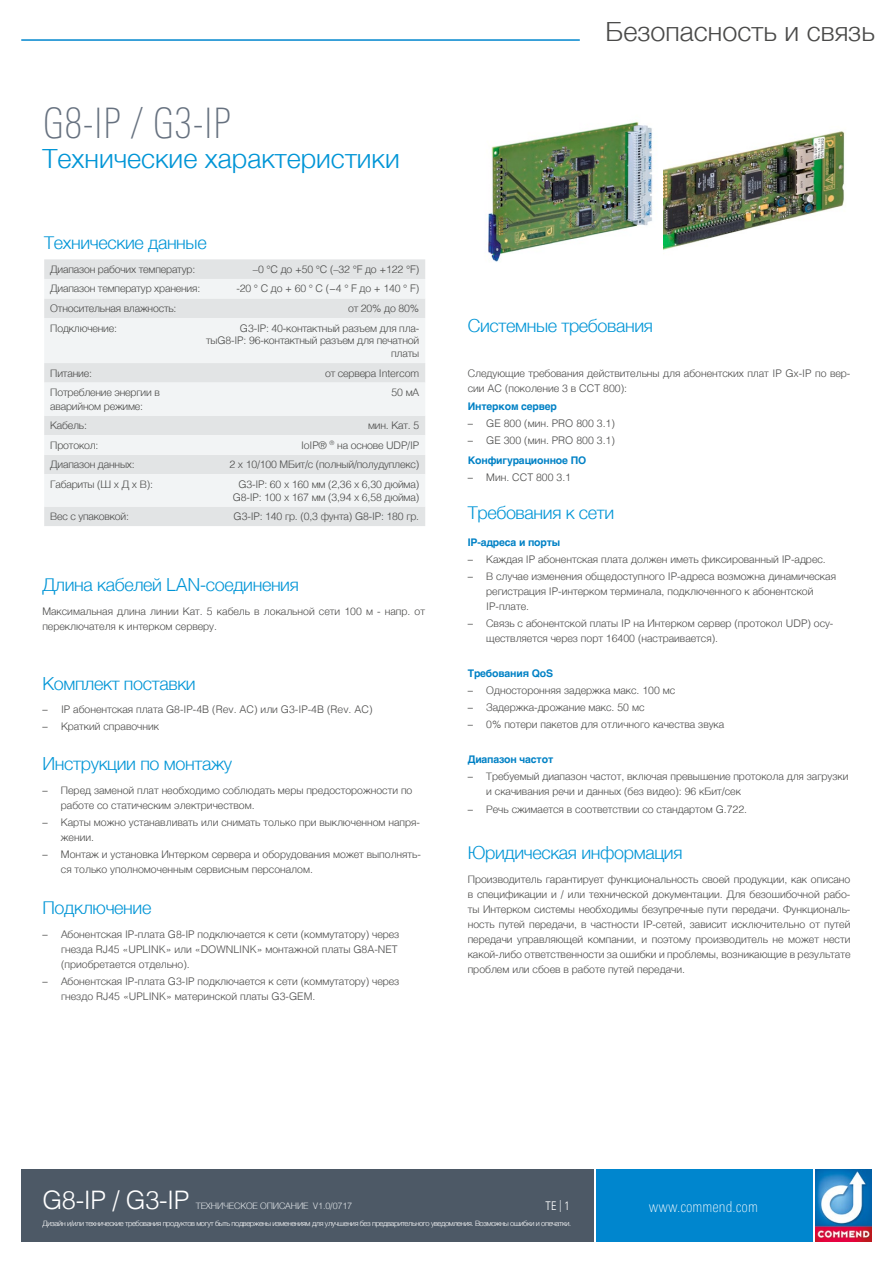
<style>
.page{position:relative;width:893px;height:1263px;background:#fff}
.page>*{position:absolute;margin:0;border:0;box-sizing:border-box;transform-origin:0 0}
.t1{font:100 condensed 42px "Univers Next Pro";color:#66717f}
.t2{font:300 27px "Helvetica";color:#0095d6}
.t3{font:300 27px "Helvetica";color:#4a4a49}
.t4{font:300 25.5px "Helvetica";letter-spacing:-.015em;color:#fff}
.t5{font:300 18px "Helvetica";letter-spacing:-.02em;color:#0095d6}
.t6{font:100 condensed 15px "Univers Next Pro";color:#fff}
.t7{font:12px "Univers Com 47 Light Cond";color:#fff}
.t8{font:300 10.5px/15px "Helvetica";color:#4a4a49}
.t9{font:700 10.5px "Helvetica";letter-spacing:-.015em;color:#0081c5}
.t10{font:300 9px "Helvetica";letter-spacing:-.015em;color:#e0e4e7}
.t11{font:300 7.5px "Helvetica";letter-spacing:-.05em;color:#fff}
.s1{font-family:"Univers Com 45"}
.s2{font-weight:700;color:#0081c5}
.s3{color:#e0e4e7}
</style>
<div class="page">
<img style="left:815px;top:1169px;width:57px;height:73px">
<img style="left:663px;top:131px;width:182px;height:119px">
<img style="left:488px;top:122px;width:165px;height:140px">
<div style="left:21px;top:1169px;width:573px;height:73px;background:#4d5966"></div>
<div style="left:596px;top:1169px;width:216px;height:73px;background:#0086ce"></div>
<hr style="left:21px;top:39px;width:559px;height:2px;background:#0086ce">
<div style="left:44px;top:259px;width:381px;height:267px;background:#e2e4e5"></div>
<svg style="left:44px;top:279px;width:381px;height:227px;fill:#f2f4f5"></svg>
<h1 class="t1" style="left:43px;top:99px;width:190px">G8-IP / G3-IP</h1>
<h2 class="t2" style="left:43px;top:136px;width:359px">Технические характеристики</h2>
<h3 class="t5" style="left:44px;top:227px;width:164px">Технические данные</h3>
<p class="t8" style="left:50px;top:261px;width:147px">Диапазон рабочих температур:</p>
<p class="t8" style="left:253px;top:261px;width:168px">–0 °C до +50 °C (–32 °F до +122 °F)</p>
<p class="t8" style="left:50px;top:280px;width:152px">Диапазон температур хранения:</p>
<p class="t8" style="left:236px;top:280px;width:184px">-20 ° C до + 60 ° C (−4 ° F до + 140 ° F)</p>
<p class="t8" style="left:50px;top:300px;width:128px">Относительная влажность:</p>
<p class="t8" style="left:348px;top:300px;width:73px">от 20% до 80%</p>
<p class="t8" style="left:50px;top:320px;width:68px">Подключение:</p>
<p class="t8" style="left:206px;top:321px;width:215px;line-height:12.8px;text-align:right">G3-IP: 40-контактный разъем для пла&shy;тыG8-IP: 96-контактный разъем для печатной платы</p>
<p class="t8" style="left:50px;top:365px;width:43px">Питание:</p>
<p class="t8" style="left:325px;top:365px;width:96px">от сервера Intercom</p>
<p class="t8" style="left:50px;top:385px;width:111px;line-height:13.5px">Потребление энергии в аварийном режиме:</p>
<p class="t8" style="left:392px;top:384px;width:29px">50 мА</p>
<p class="t8" style="left:50px;top:417px;width:38px">Кабель:</p>
<p class="t8" style="left:368px;top:417px;width:53px">мин. Кат. 5</p>
<p class="t8" style="left:50px;top:437px;width:50px">Протокол:</p>
<p class="t8" style="left:301px;top:437px;width:120px">IoIP® <sup>®</sup> на основе UDP/IP</p>
<p class="t8" style="left:50px;top:456px;width:86px">Диапазон данных:</p>
<p class="t8" style="left:229px;top:456px;width:191px">2 x 10/100 MБит/с (полный/полудуплекс)</p>
<p class="t8" style="left:50px;top:476px;width:104px">Габариты (Ш x Д x В):</p>
<p class="t8" style="left:233px;top:477px;width:188px;line-height:12.8px;text-align:center">G3-IP: 60 x 160 мм (2,36 x 6,30 дюйма)<br>G8-IP: 100 x 167 мм (3,94 x 6,58 дюйма)</p>
<p class="t8" style="left:50px;top:508px;width:80px">Вес с упаковкой:</p>
<p class="t8" style="left:234px;top:508px;width:187px">G3-IP: 140 гр. (0,3 фунта) G8-IP: 180 гр.</p>
<h3 class="t5" style="left:42px;top:570px;width:258px">Длина кабелей LAN-соединения</h3>
<p class="t8" style="left:42px;top:603px;width:384px">Максимальная длина линии Кат. 5 кабель в локальной сети 100 м - напр. от переключателя к интерком серверу.</p>
<h3 class="t5" style="left:43px;top:668px;width:155px">Комплект поставки</h3>
<p class="t8" style="left:43px;top:701px;width:331px"><span class="s1">–</span> IP абонентская плата G8-IP-4B (Rev. AC) или G3-IP-4B (Rev. AC)</p>
<p class="t8" style="left:43px;top:718px;width:118px"><span class="s1">–</span> Краткий справочник</p>
<h3 class="t5" style="left:42px;top:749px;width:191px">Инструкции по монтажу</h3>
<p class="t8" style="left:61px;top:782px;width:353px;text-indent:-19px"><span class="s1">–</span> Перед заменой плат необходимо соблюдать меры предосторожности по работе со статическим электричеством.</p>
<p class="t8" style="left:61px;top:814px;width:361px;text-indent:-19px"><span class="s1">–</span> Карты можно устанавливать или снимать только при выключенном напря&shy;жении.</p>
<p class="t8" style="left:61px;top:846px;width:362px;text-indent:-19px"><span class="s1">–</span> Монтаж и установка Интерком сервера и оборудования может выполнять&shy;ся только уполномоченным сервисным персоналом.</p>
<h3 class="t5" style="left:43px;top:893px;width:110px">Подключение</h3>
<p class="t8" style="left:61px;top:926px;width:340px;text-indent:-19px"><span class="s1">–</span> Абонентская IP-плата G8-IP подключается к сети (коммутатору) через гнезда RJ45 «UPLINK» или «DOWNLINK» монтажной платы G8A-NET (приобретается отдельно).</p>
<p class="t8" style="left:61px;top:973px;width:340px;text-indent:-19px"><span class="s1">–</span> Абонентская IP-плата G3-IP подключается к сети (коммутатору) через гнездо RJ45 «UPLINK» материнской платы G3-GEM.</p>
<h2 class="t3" style="left:605px;top:8px;width:271px">Безопасность и связь</h2>
<h3 class="t5" style="left:468px;top:310px;width:187px">Системные требования</h3>
<p class="t8" style="left:468px;top:365px;width:384px">Следующие требования действительны для абонентских плат IP Gx-IP по вер&shy;сии AC (поколение 3 в CCT 800):</p>
<p class="t9" style="left:468px;top:397px;width:91px">Интерком сервер</p>
<p class="t8" style="left:468px;top:415px;width:149px"><span class="s1">–</span> GE 800 (мин. PRO 800 3.1)</p>
<p class="t8" style="left:468px;top:429px;width:149px;line-height:20px"><span class="s1">–</span> GE 300 (мин. PRO 800 3.1)<br><span class="s2">Конфигурационное ПО</span></p>
<p class="t8" style="left:468px;top:469px;width:105px"><span class="s1">–</span> Мин. CCT 800 3.1</p>
<h3 class="t5" style="left:468px;top:498px;width:148px">Требования к сети</h3>
<p class="t9" style="left:468px;top:533px;width:94px">IP-адреса и порты</p>
<p class="t8" style="left:468px;top:551px;width:360px"><span class="s1">–</span> Каждая IP абонентская плата должен иметь фиксированный IP-адрес.</p>
<p class="t8" style="left:486px;top:568px;width:351px;text-indent:-19px"><span class="s1">–</span> В случае изменения общедоступного IP-адреса возможна динамическая регистрация IP-интерком терминала, подключенного к абонентской<br>IP-плате.</p>
<p class="t8" style="left:486px;top:615px;width:349px;text-indent:-19px"><span class="s1">–</span> Связь с абонентской платы IP на Интерком сервер (протокол UDP) осу&shy;ществляется через порт 16400 (настраивается).</p>
<p class="t9" style="left:468px;top:665px;width:87px">Требования QoS</p>
<p class="t8" style="left:468px;top:682px;width:209px"><span class="s1">–</span> Односторонняя задержка макс. 100 мс</p>
<p class="t8" style="left:468px;top:699px;width:178px"><span class="s1">–</span> Задержка-дрожание макс. 50 мс</p>
<p class="t8" style="left:468px;top:716px;width:258px"><span class="s1">–</span> 0% потери пакетов для отличного качества звука</p>
<p class="t9" style="left:468px;top:751px;width:87px">Диапазон частот</p>
<p class="t8" style="left:486px;top:768px;width:364px;text-indent:-19px"><span class="s1">–</span> Требуемый диапазон частот, включая превышение протокола для загрузки и скачивания речи и данных (без видео): 96 кБит/сек</p>
<p class="t8" style="left:468px;top:800px;width:281px"><span class="s1">–</span> Речь сжимается в соответствии со стандартом G.722.</p>
<h3 class="t5" style="left:468px;top:837px;width:216px">Юридическая информация</h3>
<p class="t8" style="left:468px;top:871px;width:384px;text-align:justify">Производитель гарантирует функциональность своей продукции, как описано в спецификации и / или технической документации. Для безошибочной рабо&shy;ты Интерком системы необходимы безупречные пути передачи. Функциональ&shy;ность путей передачи, в частности IP-сетей, зависит исключительно от путей передачи управляющей компании, и поэтому производитель не может нести какой-либо ответственности за ошибки и проблемы, возникающие в результате проблем или сбоев в работе путей передачи.</p>
<h3 class="t4" style="left:43px;top:1178px;width:149px">G8-IP / G3-IP</h3>
<p class="t10" style="left:196px;top:1198px;width:158px">ТЕХНИЧЕСКОЕ ОПИСАНИЕ V1.0/0717</p>
<p class="t7" style="left:545px;top:1198px;width:26px">TE <span class="s3">|</span> 1</p>
<h3 class="t6" style="left:649px;top:1198px;width:111px">www.commend.com</h3>
<p class="t11" style="left:43px;top:1217px;width:530px">Дизайн и/или технические требования продуктов могут быть подвержены изменениям для улучшения без предварительного уведомления. Возможны ошибки и опечатки.</p>
</div>
